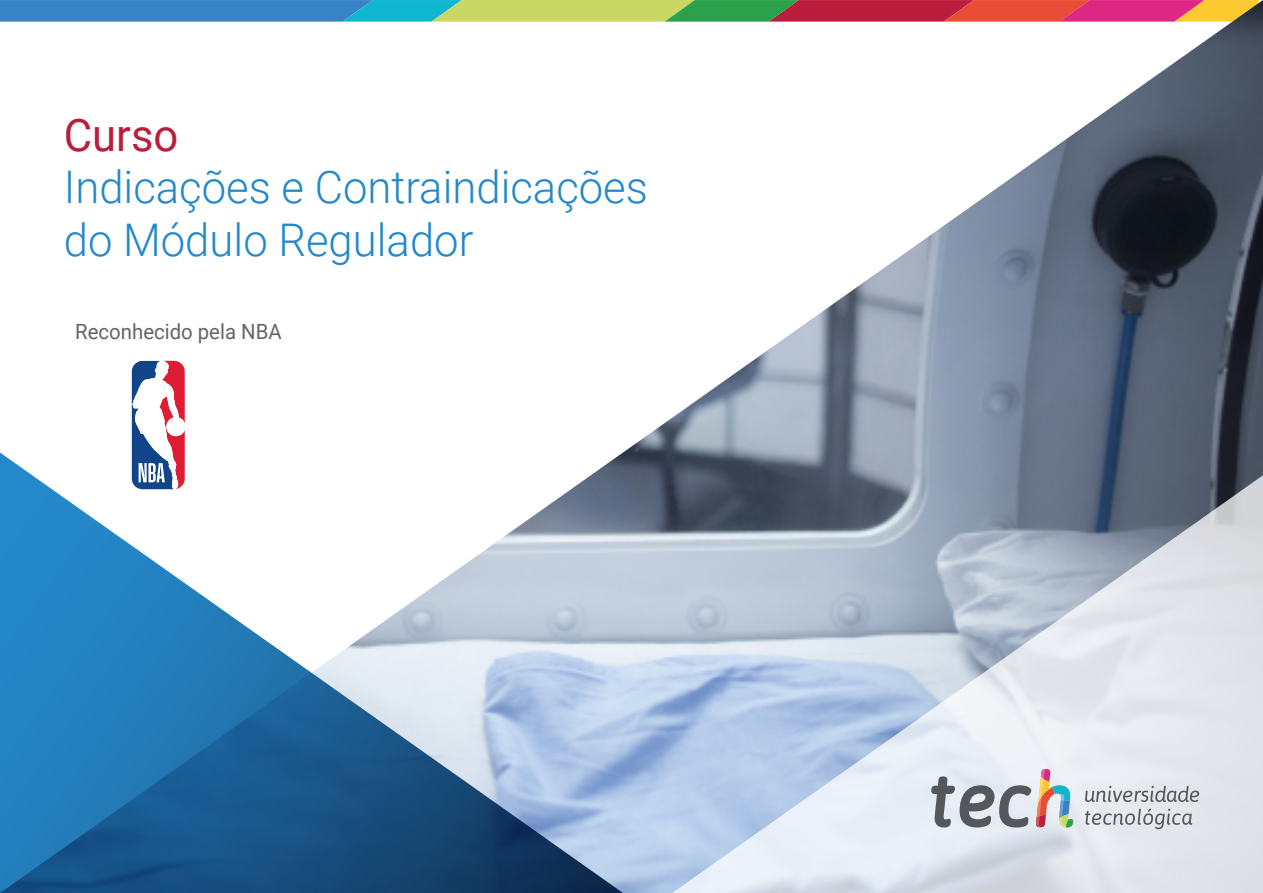
<style>
.page{position:relative;width:1263px;height:893px;background:#fff}
.page>*{position:absolute;margin:0;border:0;box-sizing:border-box;transform-origin:0 0}
.t1{font:300 45px/52.5px "Roboto";color:#2488c9}
.t2{font:45px "Roboto";color:#ba1e3c}
.t3{font:21px "Roboto";color:#61646a}
</style>
<div class="page">
<img style="left:0;top:0;width:1263px;height:454px">
<svg style="left:0;top:446px;width:653px;height:447px"></svg>
<svg style="left:642px;top:454px;width:621px;height:439px;background:#b9c3d1"></svg>
<svg style="left:132px;top:361px;width:53px;height:128px"></svg>
<svg style="left:1085px;top:786px;width:114px;height:16px;background:#bbbec3"></svg>
<svg style="left:1085px;top:809px;width:107px;height:20px;background:#c5c9cd"></svg>
<svg style="left:931px;top:769px;width:142px;height:59px;background:#b9babe"></svg>
<p class="t2" style="left:64px;top:103px;width:116px">Curso</p>
<p class="t1" style="left:64px;top:159px;width:586px">Indicações e Contraindicações do Módulo Regulador</p>
<p class="t3" style="left:75px;top:317px;width:208px">Reconhecido pela NBA</p>
</div>
